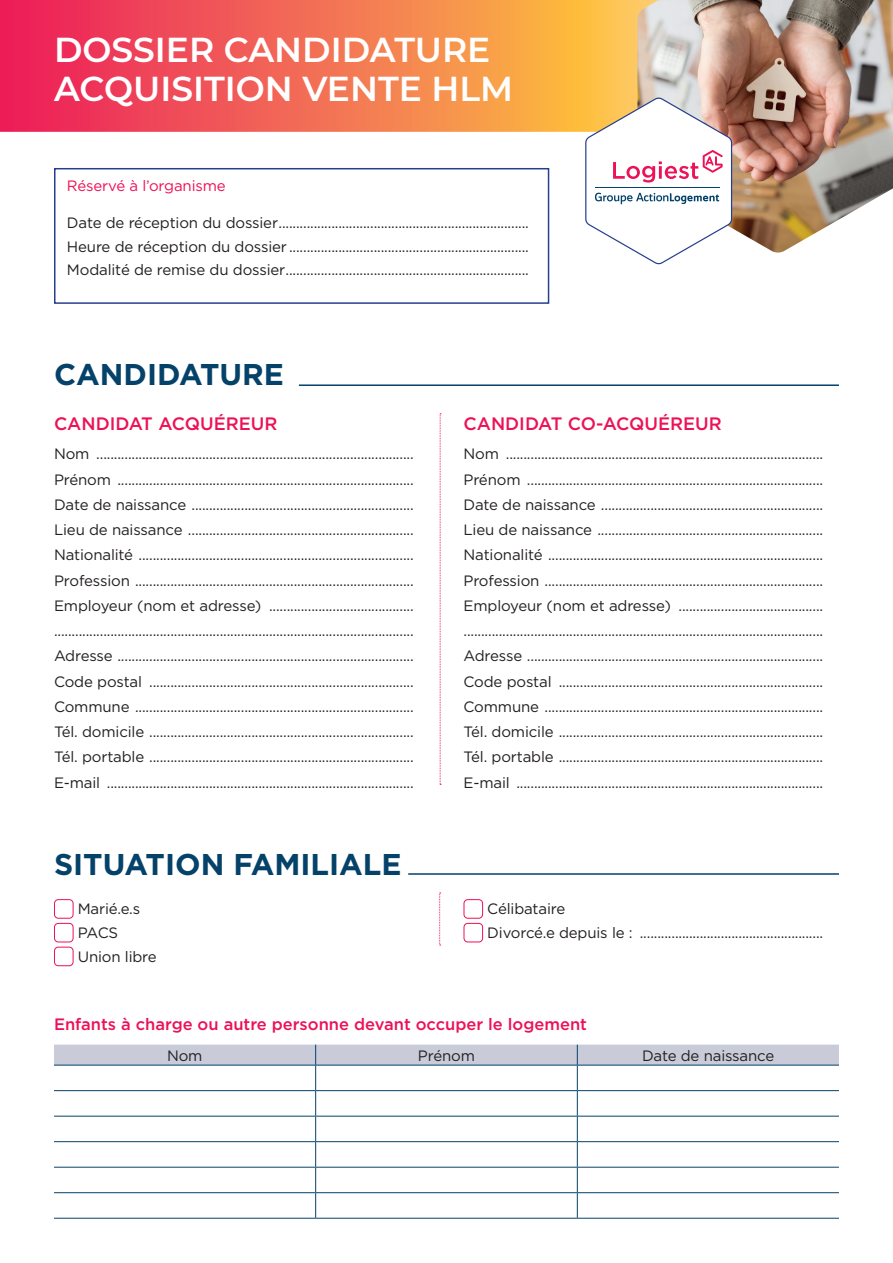
<style>
.page{position:relative;width:893px;height:1263px;background:#fff}
.page>*{position:absolute;margin:0;border:0;box-sizing:border-box;transform-origin:0 0}
.t1{font:600 34.5px/39px "Montserrat";color:#fff}
.t2{font:700 30px "Gotham";color:#05426a}
.t3{font:500 18px "Gotham";color:#ed1157}
.t4{font:500 16.5px "Gotham";color:#ed1157}
.t5{font:15px "Gotham";letter-spacing:-.01em;color:#231f20}
.t6{font:15px "Gotham";letter-spacing:-.01em;color:#ed1157}
</style>
<div class="page">
<svg style="left:0;top:0;width:637px;height:132px;background:#f36f52"></svg>
<svg style="left:440px;top:413px;width:1px;height:372px"></svg>
<hr style="left:299px;top:384px;width:540px;height:2px;background:#05426a">
<img style="left:637px;top:0;width:256px;height:253px">
<svg style="left:585px;top:96px;width:148px;height:169px"></svg>
<div style="left:54px;top:168px;width:495px;height:136px;border:2px solid #253f8e"></div>
<div style="left:54px;top:899px;width:20px;height:20px;border:1px solid #ed1157;border-radius:4px"></div>
<div style="left:54px;top:923px;width:20px;height:19px;border:1px solid #ed1157;border-radius:4px"></div>
<div style="left:54px;top:947px;width:20px;height:19px;border:1px solid #ed1157;border-radius:4px"></div>
<div style="left:463px;top:899px;width:20px;height:20px;border:1px solid #ed1157;border-radius:4px"></div>
<div style="left:463px;top:923px;width:20px;height:19px;border:1px solid #ed1157;border-radius:4px"></div>
<svg style="left:439px;top:893px;width:2px;height:52px"></svg>
<hr style="left:408px;top:873px;width:431px;height:2px;background:#05426a">
<svg style="left:54px;top:1044px;width:785px;height:174px"></svg>
<hr style="left:54px;top:1218px;width:262px;height:1px;background:#05426a">
<hr style="left:316px;top:1218px;width:261px;height:1px;background:#05426a">
<hr style="left:577px;top:1218px;width:262px;height:1px;background:#05426a">
<p class="t1" style="left:54px;top:29px;width:460px">DOSSIER CANDIDATURE<br>ACQUISITION VENTE HLM</p>
<p class="t6" style="left:67px;top:176px;width:160px">Réservé à l’organisme</p>
<p class="t5" style="left:67px;top:213px;width:463px">Date de réception du dossier.......................................................................</p>
<p class="t5" style="left:67px;top:237px;width:463px">Heure de réception du dossier ....................................................................</p>
<p class="t5" style="left:67px;top:260px;width:463px">Modalité de remise du dossier.....................................................................</p>
<p class="t2" style="left:54px;top:354px;width:231px">CANDIDATURE</p>
<p class="t3" style="left:54px;top:412px;width:225px">CANDIDAT ACQUÉREUR</p>
<p class="t5" style="left:54px;top:444px;width:361px">Nom ..........................................................................................</p>
<p class="t5" style="left:54px;top:470px;width:361px">Prénom ....................................................................................</p>
<p class="t5" style="left:54px;top:495px;width:361px">Date de naissance ...............................................................</p>
<p class="t5" style="left:54px;top:520px;width:361px">Lieu de naissance ................................................................</p>
<p class="t5" style="left:54px;top:545px;width:361px">Nationalité ..............................................................................</p>
<p class="t5" style="left:54px;top:571px;width:361px">Profession ...............................................................................</p>
<p class="t5" style="left:54px;top:596px;width:361px">Employeur (nom et adresse) .........................................</p>
<p class="t5" style="left:54px;top:621px;width:361px">......................................................................................................</p>
<p class="t5" style="left:54px;top:646px;width:361px">Adresse ....................................................................................</p>
<p class="t5" style="left:54px;top:672px;width:361px">Code postal ...........................................................................</p>
<p class="t5" style="left:54px;top:697px;width:361px">Commune ...............................................................................</p>
<p class="t5" style="left:54px;top:722px;width:361px">Tél. domicile ...........................................................................</p>
<p class="t5" style="left:54px;top:747px;width:361px">Tél. portable ...........................................................................</p>
<p class="t5" style="left:54px;top:773px;width:361px">E-mail .......................................................................................</p>
<p class="t2" style="left:54px;top:844px;width:349px">SITUATION FAMILIALE</p>
<p class="t5" style="left:78px;top:899px;width:64px">Marié.e.s</p>
<p class="t5" style="left:78px;top:923px;width:42px">PACS</p>
<p class="t5" style="left:78px;top:947px;width:80px">Union libre</p>
<p class="t3" style="left:463px;top:412px;width:260px">CANDIDAT CO-ACQUÉREUR</p>
<p class="t5" style="left:463px;top:444px;width:361px">Nom ..........................................................................................</p>
<p class="t5" style="left:463px;top:470px;width:361px">Prénom ....................................................................................</p>
<p class="t5" style="left:463px;top:495px;width:361px">Date de naissance ...............................................................</p>
<p class="t5" style="left:463px;top:520px;width:361px">Lieu de naissance ................................................................</p>
<p class="t5" style="left:463px;top:545px;width:361px">Nationalité ..............................................................................</p>
<p class="t5" style="left:463px;top:571px;width:361px">Profession ...............................................................................</p>
<p class="t5" style="left:463px;top:596px;width:361px">Employeur (nom et adresse) .........................................</p>
<p class="t5" style="left:463px;top:621px;width:361px">......................................................................................................</p>
<p class="t5" style="left:463px;top:646px;width:361px">Adresse ....................................................................................</p>
<p class="t5" style="left:463px;top:672px;width:361px">Code postal ...........................................................................</p>
<p class="t5" style="left:463px;top:697px;width:361px">Commune ...............................................................................</p>
<p class="t5" style="left:463px;top:722px;width:361px">Tél. domicile ...........................................................................</p>
<p class="t5" style="left:463px;top:747px;width:361px">Tél. portable ...........................................................................</p>
<p class="t5" style="left:463px;top:773px;width:361px">E-mail .......................................................................................</p>
<p class="t5" style="left:487px;top:899px;width:80px">Célibataire</p>
<p class="t5" style="left:487px;top:923px;width:337px">Divorcé.e depuis le : ....................................................</p>
<p class="t4" style="left:54px;top:1013px;width:535px">Enfants à charge ou autre personne devant occuper le logement</p>
<p class="t5" style="left:167px;top:1046px;width:37px">Nom</p>
<p class="t5" style="left:418px;top:1046px;width:59px">Prénom</p>
<p class="t5" style="left:642px;top:1046px;width:134px">Date de naissance</p>
</div>
